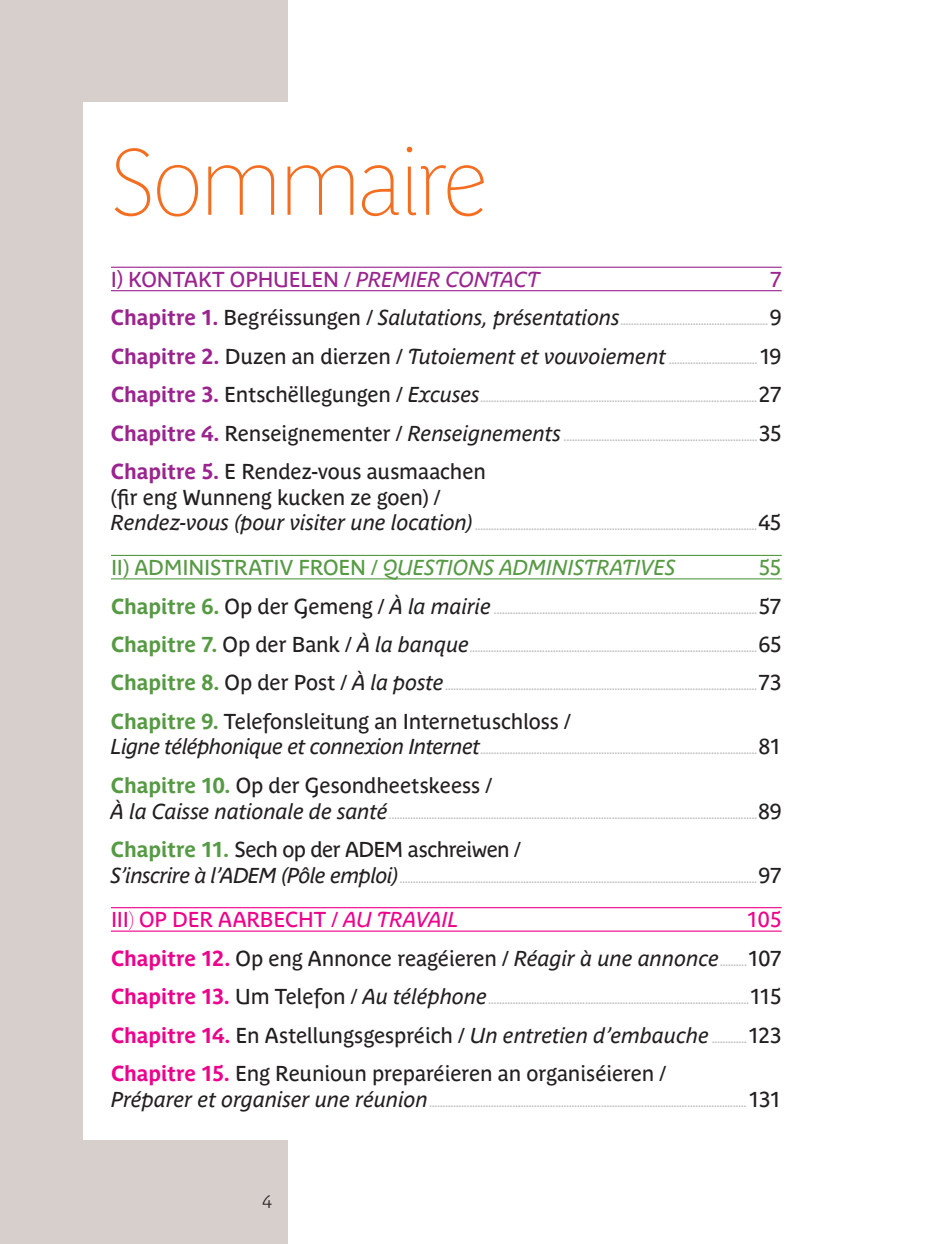
<style>
.page{position:relative;width:925px;height:1244px;background:#fff}
.page>*{position:absolute;margin:0;border:0;box-sizing:border-box;transform-origin:0 0}
.t1{font:92.02px "Parisine Plus Pro Clair";letter-spacing:-.045em;color:#f36e21}
.t2{font:21.38px/38.5px "Parisine Plus Pro";letter-spacing:-.01em;color:#231f20}
.t3{font:italic 21.38px "Parisine Plus Pro";letter-spacing:-.005em;color:#569a44}
.t4{font:21.38px "Parisine Plus Pro";letter-spacing:-.03em;color:#231f20}
.t5{font:21.38px "Parisine Plus Pro";letter-spacing:-.005em;color:#9b248e}
.t6{font:21.38px "Parisine Plus Pro";letter-spacing:-.005em;color:#ed028c}
.t7{font:21.38px "Parisine Plus Pro";color:#569a44}
.t8{font:700 18px "Parisine Plus Pro Clair";color:#231f20}
.t9{font:13.5px "Parisine Plus Pro";color:#bcbdc0}
.s1{font-style:italic}
.s2{font-weight:700;font-size:21.38px;color:#9b248e}
.s3{font-size:21.38px;color:#231f20}
.s4{font-style:italic;font-size:21.38px;color:#231f20}
.s5{font-weight:700;color:#9b248e}
.s6{font-style:normal}
.s7{font-weight:700;font-size:21.38px;color:#569a44}
.s8{font-weight:700;color:#569a44}
.s9{font-family:"Parisine Plus Pro Clair"}
.s10{color:#ed028c}
.s11{font-weight:700;color:#ed028c}
.s12{font-size:13.5px;color:#bcbdc0}
.s13{font-weight:700;font-size:21.38px;color:#ed028c}
</style>
<div class="page">
<div style="left:0;top:1140px;width:287px;height:104px;background:#d6cfcc"></div>
<div style="left:0;top:0;width:83px;height:1244px;background:#d6cfcc"></div>
<hr style="left:111px;top:267px;width:671px;height:1px;background:#9b248e">
<hr style="left:111px;top:290px;width:671px;height:1px;background:#9b248e">
<hr style="left:111px;top:555px;width:671px;height:1px;background:#569a44">
<hr style="left:111px;top:578px;width:671px;height:1px;background:#569a44">
<hr style="left:111px;top:907px;width:671px;height:1px;background:#ed028c">
<hr style="left:111px;top:930px;width:671px;height:1px;background:#ed028c">
<div style="left:0;top:0;width:287px;height:101px;background:#d6cfcc"></div>
<p class="t1" style="left:111px;top:113px;width:378px">Sommaire</p>
<p class="t5" style="left:111px;top:263px;width:430px">I) KONTAKT OPHUELEN / <span class="s1">PREMIER CONTACT</span></p>
<p class="t5" style="left:770px;top:263px;width:13px">7</p>
<p class="t9" style="left:111px;top:310px;width:672px"><span class="s2">Chapitre 1.</span> <span class="s3">Begréissungen /</span> <span class="s4">Salutations, présentations</span>.......................................................<span class="s3">9</span></p>
<p class="t9" style="left:111px;top:349px;width:672px"><span class="s2">Chapitre 2.</span> <span class="s3">Duzen an dierzen /</span> <span class="s4">Tutoiement et vouvoiement</span> .................................<span class="s3">19</span></p>
<p class="t9" style="left:111px;top:387px;width:672px"><span class="s2">Chapitre 3.</span> <span class="s3">Entschëllegungen /</span> <span class="s4">Excuses</span>.......................................................................................................<span class="s3">27</span></p>
<p class="t9" style="left:111px;top:426px;width:672px"><span class="s2">Chapitre 4.</span> <span class="s3">Renseignementer /</span> <span class="s4">Renseignements</span> ........................................................................<span class="s3">35</span></p>
<p class="t2" style="left:111px;top:457px;width:376px;line-height:25.7px"><span class="s5">Chapitre 5.</span> E Rendez-vous ausmaachen (fir eng Wunneng kucken ze goen) /</p>
<p class="t9" style="left:111px;top:515px;width:672px"><span class="s4">Rendez-vous (pour visiter une location)</span> .........................................................................................................<span class="s3">45</span></p>
<p class="t3" style="left:111px;top:552px;width:566px"><span class="s6">II) ADMINISTRATIV FROEN /</span> QUESTIONS ADMINISTRATIVES</p>
<p class="t7" style="left:758px;top:551px;width:25px">55</p>
<p class="t9" style="left:111px;top:599px;width:672px"><span class="s7">Chapitre 6.</span> <span class="s3">Op der Gemeng /</span> <span class="s4">À la mairie</span> ..................................................................................................<span class="s3">57</span></p>
<p class="t9" style="left:111px;top:637px;width:672px"><span class="s7">Chapitre 7.</span> <span class="s3">Op der Bank /</span> <span class="s4">À la banque</span>...........................................................................................................<span class="s3">65</span></p>
<p class="t9" style="left:111px;top:675px;width:672px"><span class="s7">Chapitre 8.</span> <span class="s3">Op der Post /</span> <span class="s4">À la poste</span>....................................................................................................................<span class="s3">73</span></p>
<p class="t2" style="left:111px;top:700px;width:461px"><span class="s8">Chapitre 9.</span> Telefonsleitung an Internetuschloss /</p>
<p class="t9" style="left:111px;top:739px;width:672px"><span class="s4">Ligne téléphonique et connexion Internet</span>.......................................................................................................<span class="s3">81</span></p>
<p class="t2" style="left:111px;top:764px;width:383px"><span class="s8">Chapitre 10.</span> Op der Gesondheetskeess /</p>
<p class="t9" style="left:111px;top:803px;width:672px"><span class="s4">À la Caisse nationale de santé</span>.........................................................................................................................................<span class="s3">89</span></p>
<p class="t4" style="left:111px;top:833px;width:411px"><span class="s8">Chapitre 11.</span> Sech op der ADEM aschreiwen /</p>
<p class="t9" style="left:111px;top:868px;width:672px"><span class="s4">S’inscrire à l’ADEM (Pôle emploi)</span>.....................................................................................................................................<span class="s3">97</span></p>
<p class="t6" style="left:111px;top:904px;width:349px">III<span class="s9">)</span> OP DER AARBECHT / <span class="s1">AU TRAVAIL</span></p>
<p class="t2" style="left:111px;top:898px;width:672px;text-align:right"><span class="s10">105<br></span><span class="s11">Chapitre 12.</span> Op eng Annonce reagéieren / <span class="s1">Réagir à une annonce</span><span class="s12">..........</span>107</p>
<p class="t9" style="left:111px;top:989px;width:672px"><span class="s13">Chapitre 13.</span> <span class="s3">Um Telefon /</span> <span class="s4">Au téléphone</span>.................................................................................................<span class="s3">115</span></p>
<p class="t2" style="left:111px;top:1014px;width:672px"><span class="s11">Chapitre 14.</span> En Astellungsgespréich / <span class="s1">Un entretien d’embauche</span> <span class="s12">.............</span>123<br><span class="s11">Chapitre 15.</span> Eng Reunioun preparéieren an organiséieren /</p>
<p class="t9" style="left:111px;top:1092px;width:672px"><span class="s4">Préparer et organiser une réunion</span>...................................................................................................................... <span class="s3">131</span></p>
<p class="t8" style="left:263px;top:1188px;width:11px">4</p>
</div>
